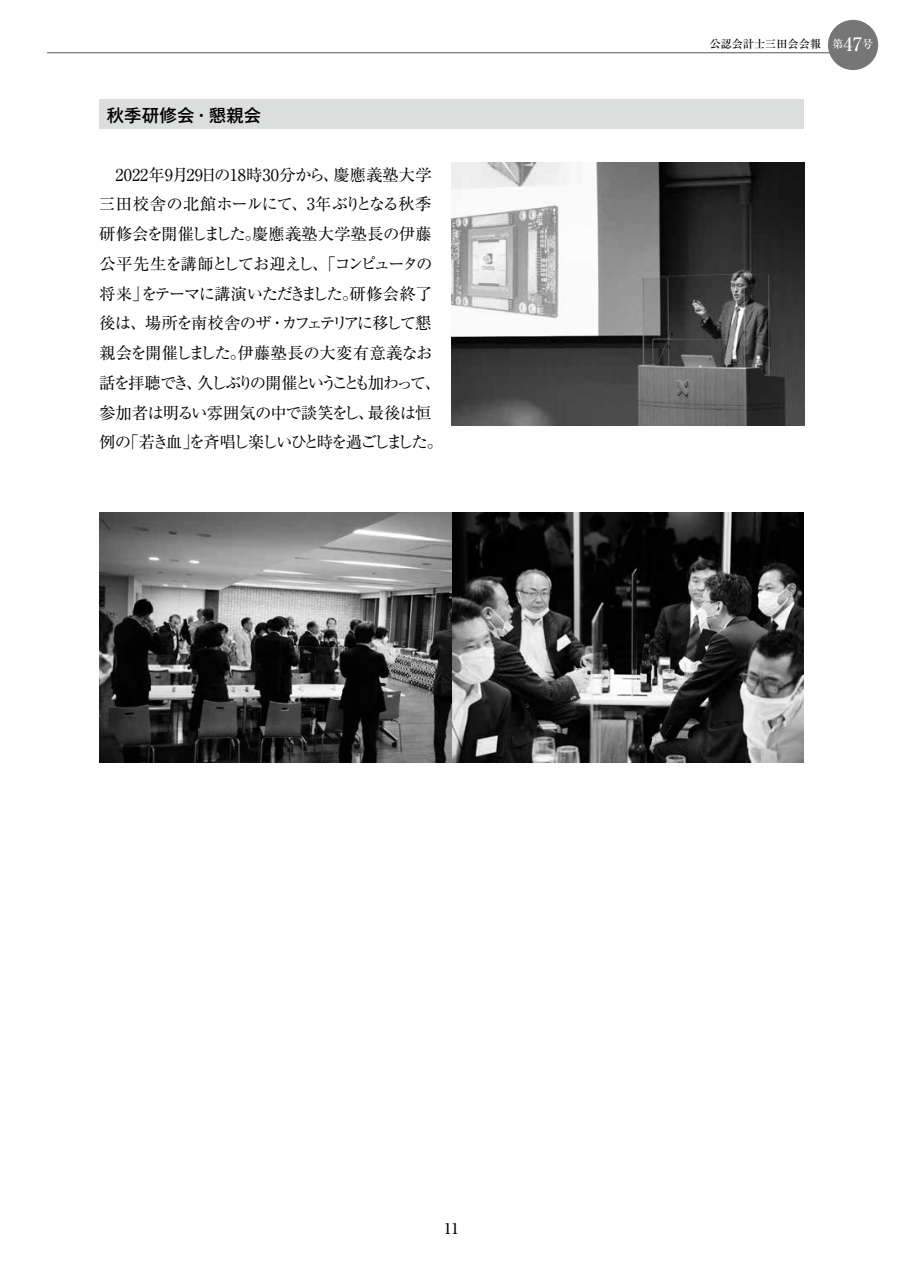
<style>
.page{position:relative;width:903px;height:1275px;background:#fff}
.page>*{position:absolute;margin:0;border:0;box-sizing:border-box;transform-origin:0 0}
.t1{font:500 17.32px "Gothic MB101 Pro";letter-spacing:.01em;color:#000}
.t2{font:16.45px/29.8px "Ryumin Pro";letter-spacing:-.065em;color:#000}
.t3{font:500 14.88px "Ryumin Pro";color:#000}
.t4{font:500 11.2px "Ryumin Pro";color:#000}
.s1{color:#fff}
.s2{font-size:18.55px;color:#fff}
</style>
<div class="page">
<div style="left:99px;top:99px;width:705px;height:30px;background:#dcdddd"></div>
<div style="left:828px;top:20px;width:50px;height:50px;background:#767676;border-radius:50%"></div>
<hr style="left:47px;top:52px;width:819px;height:1px;background:#767676">
<img style="left:451px;top:163px;width:353px;height:263px">
<img style="left:99px;top:512px;width:705px;height:251px">
<p class="t1" style="left:107px;top:101px;width:156px">秋季研修会・懇親会</p>
<p class="t2" style="left:99px;top:158px;width:346px;text-indent:16px">2022年9月29日の18時30分から、慶應義塾大学三田校舎の北館ホールにて、3年ぶりとなる秋季研修会を開催しました。慶應義塾大学塾長の伊藤公平先生を講師としてお迎えし、「コンピュータの将来」をテーマに講演いただきました。研修会終了後は、場所を南校舎のザ・カフェテリアに移して懇親会を開催しました。伊藤塾長の大変有意義なお話を拝聴でき、久しぶりの開催ということも加わって、参加者は明るい雰囲気の中で談笑をし、最後は恒例の「若き血」を斉唱し楽しいひと時を過ごしました。</p>
<p class="t4" style="left:709px;top:35px;width:165px">公認会計士三田会会報　<span class="s1">第</span><span class="s2">47</span><span class="s1">号</span></p>
<p class="t3" style="left:444px;top:1217px;width:16px">11</p>
</div>
